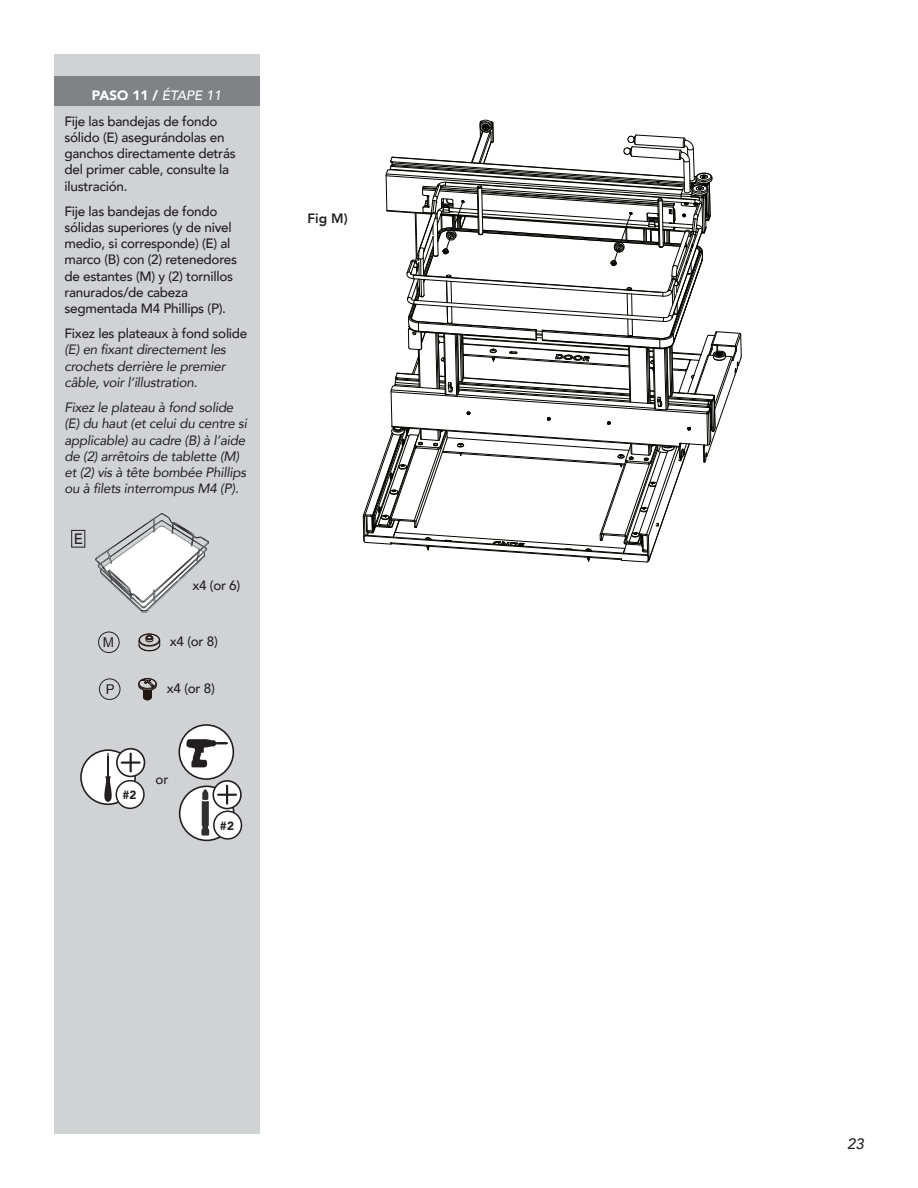
<style>
.page{position:relative;width:918px;height:1188px;background:#fff}
.page>*{position:absolute;margin:0;border:0;box-sizing:border-box;transform-origin:0 0}
.t1{font:italic 500 15px "Avenir";color:#231f20}
.t2{font:500 15px "Avenir";color:#231f20}
.t3{font:500 13.5px/16.2px "Avenir";letter-spacing:-.02em;color:#231f20}
.t4{font:italic 13.5px/16.2px "Avenir";letter-spacing:-.02em;color:#231f20;text-align:justify}
.t5{font:900 13.5px "Avenir";color:#fff}
.t6{font:13.5px "Arial";color:#231f20}
.t7{font:800 13.5px "Avenir";color:#231f20}
.t8{font:13.5px "Helvetica Neue";color:#231f20}
.t9{font:900 11.85px "Avenir";color:#231f20}
.s1{font-weight:500;font-style:italic}
</style>
<div class="page">
<div style="left:54px;top:54px;width:206px;height:1080px;background:#d1d2d4"></div>
<div style="left:54px;top:76px;width:205px;height:30px;background:#808285"></div>
<div style="left:81px;top:750px;width:54px;height:54px;background:#fff;border-radius:50%"></div>
<div style="left:80px;top:749px;width:56px;height:56px;border:2px solid #231f20;border-radius:50%"></div>
<svg style="left:104px;top:776px;width:8px;height:26px"></svg>
<hr style="left:107px;top:756px;width:2px;height:21px;background:#231f20">
<svg style="left:117px;top:749px;width:27px;height:27px"></svg>
<div style="left:116px;top:748px;width:29px;height:29px;border:2px solid #231f20;border-radius:50%"></div>
<svg style="left:122px;top:754px;width:18px;height:18px"></svg>
<div style="left:116px;top:781px;width:28px;height:27px;background:#fff;border-radius:50%"></div>
<div style="left:116px;top:780px;width:29px;height:29px;border:2px solid #231f20;border-radius:50%"></div>
<div style="left:179px;top:725px;width:54px;height:54px;background:#fff;border-radius:50%"></div>
<div style="left:178px;top:724px;width:56px;height:56px;border:2px solid #231f20;border-radius:50%"></div>
<svg style="left:186px;top:739px;width:42px;height:28px"></svg>
<div style="left:180px;top:786px;width:54px;height:54px;background:#fff;border-radius:50%"></div>
<div style="left:179px;top:786px;width:56px;height:55px;border:2px solid #231f20;border-radius:50%"></div>
<svg style="left:201px;top:789px;width:8px;height:47px"></svg>
<svg style="left:213px;top:781px;width:28px;height:28px"></svg>
<div style="left:212px;top:780px;width:30px;height:29px;border:2px solid #231f20;border-radius:50%"></div>
<svg style="left:218px;top:786px;width:18px;height:18px"></svg>
<div style="left:214px;top:811px;width:27px;height:28px;background:#fff;border-radius:50%"></div>
<div style="left:213px;top:811px;width:29px;height:29px;border:2px solid #231f20;border-radius:50%"></div>
<img style="left:96px;top:514px;width:113px;height:98px">
<div style="left:72px;top:530px;width:13px;height:17px;border:1px solid #231f20"></div>
<svg style="left:138px;top:678px;width:19px;height:22px"></svg>
<div style="left:99px;top:679px;width:21px;height:21px;border:1px solid #231f20;border-radius:50%"></div>
<div style="left:98px;top:632px;width:21px;height:21px;border:1px solid #231f20;border-radius:50%"></div>
<svg style="left:139px;top:634px;width:21px;height:17px"></svg>
<svg style="left:363px;top:120px;width:379px;height:443px"></svg>
<p class="t5" style="left:92px;top:84px;width:131px">PASO 11 / <span class="s1">ÉTAPE 11</span></p>
<p class="t3" style="left:64px;top:112px;width:173px">Fije las bandejas de fondo sólido (E) asegurándolas en ganchos directamente detrás del primer cable, consulte la ilustración.</p>
<p class="t3" style="left:64px;top:202px;width:174px">Fije las bandejas de fondo sólidas superiores (y de nivel medio, si corresponde) (E) al marco (B) con (2) retenedores de estantes (M) y (2) tornillos ranurados/de cabeza segmentada M4 Phillips (P).</p>
<p class="t3" style="left:64px;top:325px;width:184px">Fixez les plateaux à fond solide</p>
<p class="t4" style="left:64px;top:342px;width:163px">(E) en fixant directement les crochets derrière le premier câble, voir l’illustration.</p>
<p class="t4" style="left:64px;top:399px;width:184px;text-align:left">Fixez le plateau à fond solide (E) du haut (et celui du centre si applicable) au cadre (B) à l’aide de (2) arrêtoirs de tablette (M) et (2) vis à tête bombée Phillips ou à filets interrompus M4 (P).</p>
<p class="t6" style="left:106px;top:178px;width:10px">F</p>
<p class="t6" style="left:104px;top:228px;width:12px">G</p>
<p class="t6" style="left:105px;top:278px;width:11px">H</p>
<p class="t6" style="left:106px;top:281px;width:10px">F</p>
<p class="t6" style="left:108px;top:327px;width:5px">I</p>
<p class="t6" style="left:104px;top:332px;width:12px">G</p>
<p class="t6" style="left:104px;top:381px;width:11px">H</p>
<p class="t6" style="left:106px;top:377px;width:8px">J</p>
<p class="t8" style="left:105px;top:428px;width:11px">K</p>
<p class="t6" style="left:107px;top:431px;width:5px">I</p>
<p class="t8" style="left:106px;top:478px;width:9px">L</p>
<p class="t6" style="left:106px;top:481px;width:8px">J</p>
<p class="t2" style="left:74px;top:526px;width:11px">E</p>
<p class="t8" style="left:104px;top:629px;width:12px">O</p>
<p class="t6" style="left:103px;top:633px;width:13px">M</p>
<p class="t8" style="left:106px;top:679px;width:10px">P</p>
<p class="t6" style="left:104px;top:683px;width:11px">N</p>
<p class="t3" style="left:192px;top:576px;width:49px">x4 (or 6)</p>
<p class="t3" style="left:170px;top:633px;width:49px">x4 (or 8)</p>
<p class="t3" style="left:167px;top:680px;width:49px">x4 (or 8)</p>
<p class="t9" style="left:122px;top:785px;width:16px">#2</p>
<p class="t3" style="left:156px;top:770px;width:14px">or</p>
<p class="t9" style="left:220px;top:816px;width:16px">#2</p>
<p class="t9" style="left:218px;top:823px;width:16px">#2</p>
<p class="t7" style="left:307px;top:208px;width:42px">Fig M)</p>
<p class="t1" style="left:847px;top:1135px;width:18px">23</p>
</div>
